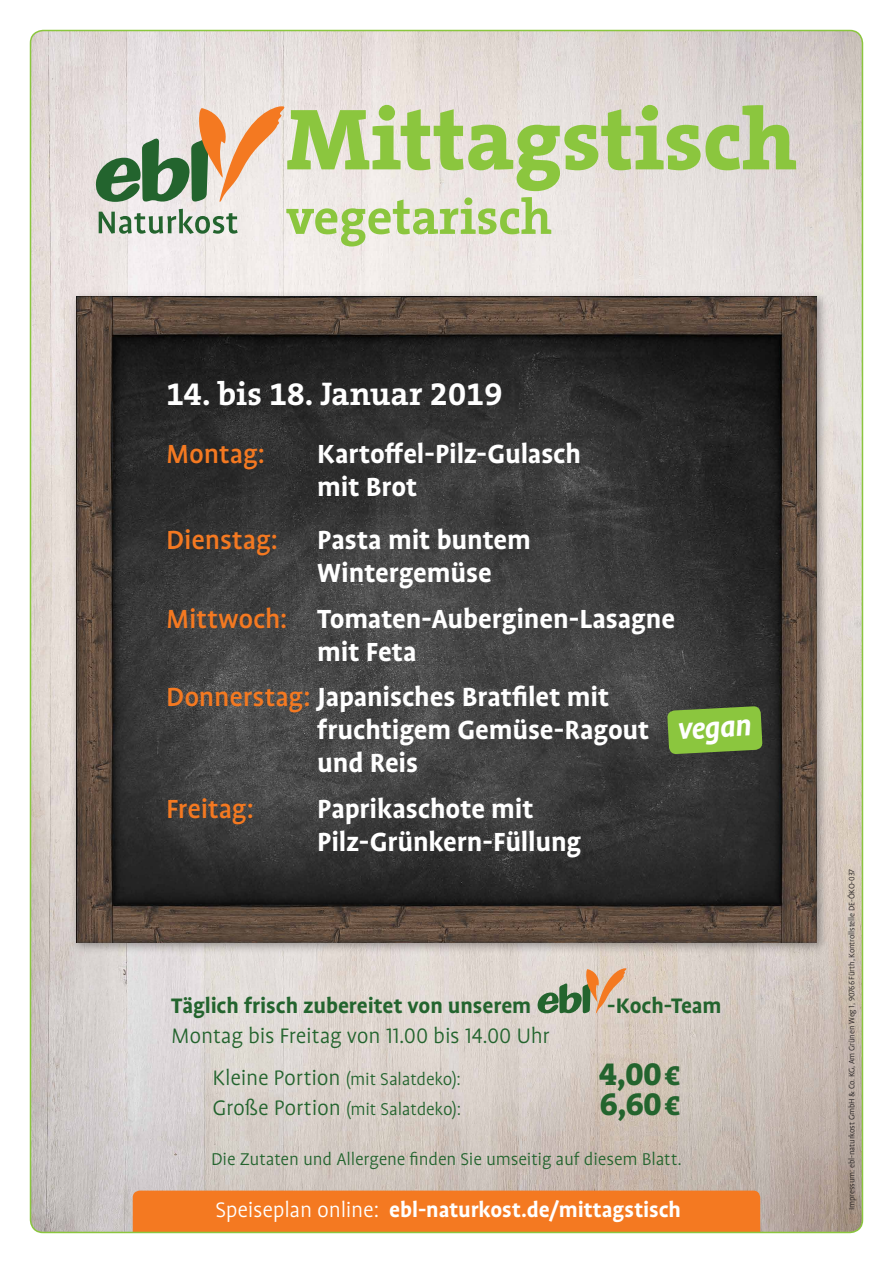
<style>
.page{position:relative;width:893px;height:1263px;background:#fff}
.page>*{position:absolute;margin:0;border:0;box-sizing:border-box;transform-origin:0 0}
.t1{font:800 87.75px "The Serif B W8";color:#8bc63e}
.t2{font:700 50.25px "The Serif B W7";color:#8bc63e}
.t3{font:700 33px "The Serif B W7";color:#fff}
.Produkt_Stichpunkt{font:800 33px "The Serif B W8";color:#23642e}
.Produkt_Haupttext{font:italic 700 33px "Profile Pro";color:#fff}
.t4{font:700 30px/33px "Profile Pro";letter-spacing:-.005em;color:#fff}
.t5{font:500 30px "Profile Pro";letter-spacing:-.005em;color:#f47921}
.t6{font:700 24px "Profile Pro";letter-spacing:-.005em;color:#fff}
.Produkt_Stichpunkt-2{font:700 24px "Profile Pro";letter-spacing:-.005em;color:#23642e}
.Produkt_Stichpunkt-3{font:300 24px "Profile Pro";letter-spacing:-.01em;color:#23642e}
.Produkt_Stichpunkt-4{font:300 19.5px "Profile Pro";letter-spacing:-.01em;color:#23642e}
.t7{font:300 9px "Profile Pro";letter-spacing:-.01em;color:#231f20}
.s1{font-weight:500;color:#f47921}
.s2{color:#23642e}
.s3{font-size:24px}
.s4{font-size:28.5px}
.s5{font-weight:300}
</style>
<div class="page">
<img style="left:31px;top:31px;width:831px;height:1201px">
<div style="left:133px;top:1190px;width:627px;height:40px;background:#f47921"></div>
<svg style="left:537px;top:968px;width:89px;height:47px;background:#bab094"></svg>
<svg style="left:95px;top:106px;width:189px;height:128px;background:#c2bfaa"></svg>
<div style="left:70px;top:290px;width:759px;height:665px;background:#231f20;opacity:.4"></div>
<img style="left:76px;top:296px;width:741px;height:647px">
<svg style="left:667px;top:706px;width:96px;height:48px;background:#80b33c"></svg>
<p class="t1" style="left:286px;top:81px;width:512px">Mittagstisch</p>
<p class="t2" style="left:286px;top:184px;width:267px">vegetarisch</p>
<p class="t3" style="left:166px;top:372px;width:338px">14. bis 18. Januar 2019</p>
<p class="t5" style="left:166px;top:436px;width:100px">Montag:</p>
<p class="t4" style="left:317px;top:437px;width:265px">Kartoffel-Pilz-Gulasch mit Brot</p>
<p class="t5" style="left:166px;top:522px;width:113px">Dienstag:</p>
<p class="t4" style="left:317px;top:524px;width:215px">Pasta mit buntem<br>Wintergemüse</p>
<p class="t4" style="left:317px;top:602px;width:359px;text-indent:-151px"><span class="s1">Mittwoch:</span> Tomaten-Auberginen-Lasagne mit Feta</p>
<p class="t4" style="left:317px;top:681px;width:334px;text-indent:-151px"><span class="s1">Donnerstag:</span><span class="s2">-</span> Japanisches Bratfilet mit fruchtigem Gemüse-Ragout und Reis</p>
<p class="t5" style="left:166px;top:792px;width:89px">Freitag:</p>
<p class="t4" style="left:317px;top:793px;width:266px">Paprikaschote mit<br>Pilz-Grünkern-Füllung</p>
<p class="Produkt_Haupttext" style="left:676px;top:710px;width:75px;rotate:-3deg">vegan</p>
<p class="Produkt_Stichpunkt-2" style="left:171px;top:992px;width:362px">Täglich frisch zubereitet von unserem</p>
<p class="Produkt_Stichpunkt-2" style="left:607px;top:992px;width:116px">-Koch-Team</p>
<p class="Produkt_Stichpunkt-3" style="left:171px;top:1023px;width:380px">Montag bis Freitag von 11.00 bis 14.00 Uhr</p>
<p class="Produkt_Stichpunkt-4" style="left:213px;top:1068px;width:250px"><span class="s3">Kleine Portion</span> (mit Salatdeko):</p>
<p class="Produkt_Stichpunkt" style="left:599px;top:1051px;width:83px">4,00<span class="s4">€</span></p>
<p class="Produkt_Stichpunkt-4" style="left:213px;top:1098px;width:250px"><span class="s3">Große Portion</span> (mit Salatdeko):</p>
<p class="Produkt_Stichpunkt" style="left:600px;top:1081px;width:82px">6,60<span class="s4">€</span></p>
<p class="Produkt_Stichpunkt-4" style="left:211px;top:1149px;width:472px">Die Zutaten und Allergene finden Sie umseitig auf diesem Blatt.</p>
<p class="t6" style="left:215px;top:1195px;width:467px"><span class="s5">Speiseplan online:</span> ebl-naturkost.de/mittagstisch</p>
<p class="t7" style="left:847px;top:1210px;width:343px;rotate:-90deg">Impressum: ebl-naturkost GmbH &amp; Co. KG, Am Grünen Weg 1, 90766 Fürth, Kontrollstelle DE-ÖKO-037</p>
</div>
